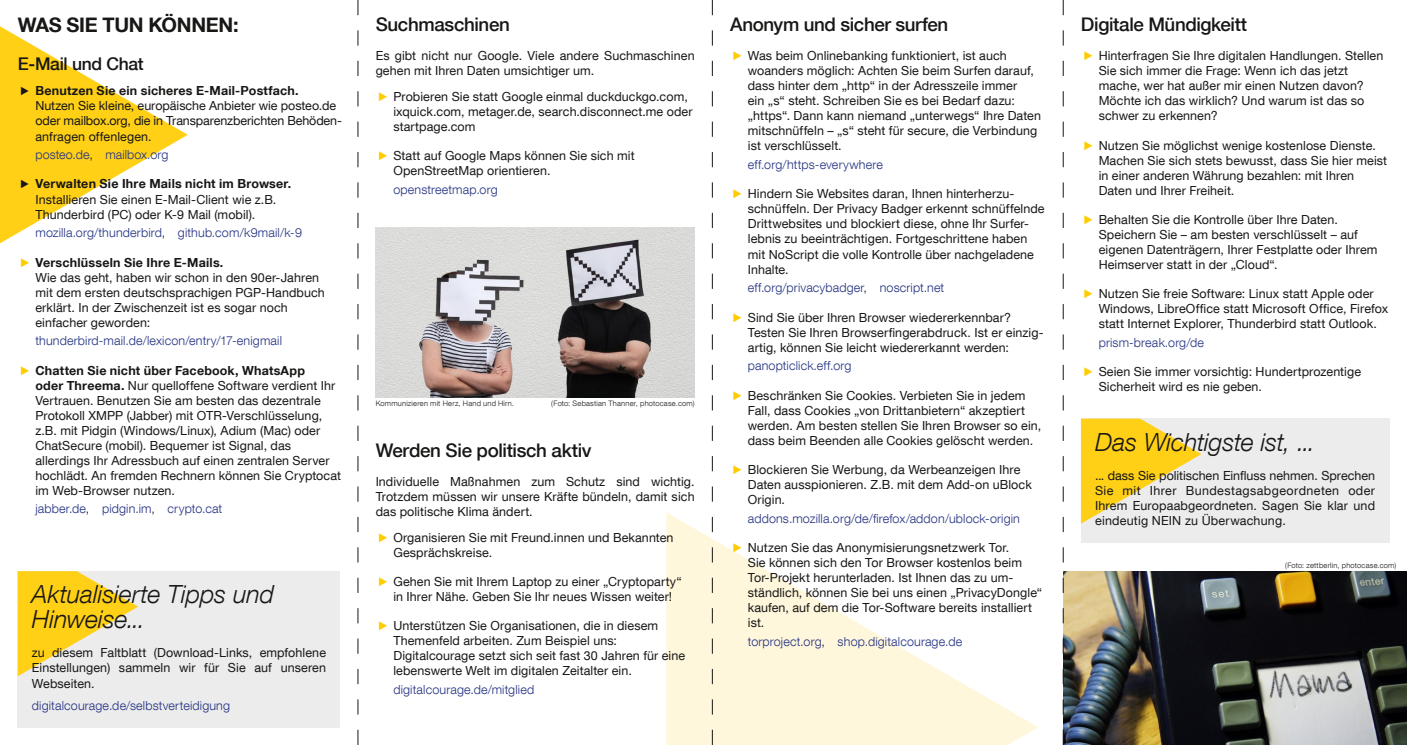
<style>
.page{position:relative;width:1407px;height:745px;background:#fff}
.page>*{position:absolute;margin:0;border:0;box-sizing:border-box;transform-origin:0 0}
.t1{font:italic 300 25px/25px "Helvetica Neue LT Com";letter-spacing:-.005em;color:#181716}
.t2{font:700 20px "Helvetica Neue LT Com";letter-spacing:-.015em;color:#181716}
.t3{font:500 18.75px "Helvetica Neue LT Com";letter-spacing:-.02em;color:#181716}
.t4{font:500 17.5px "Helvetica Neue LT Com";letter-spacing:-.02em;color:#181716}
.t5{font:12.5px/15px "Helvetica Neue LT Com";letter-spacing:.005em;color:#181716}
.t6{font:300 12.5px "Helvetica Neue LT Com";letter-spacing:.01em;color:#243282}
.t7{font:300 7.5px "Helvetica Neue LT Com";letter-spacing:.03em;color:#181716}
.s1{font-family:"Arial Narrow";font-size:11.88px}
.s2{font-weight:700}
.s3{color:#181716}
.s4{font-family:"Arial Narrow";color:#fc0}
</style>
<div class="page">
<svg style="left:666px;top:512px;width:372px;height:232px;fill:#fff7dc"></svg>
<svg style="left:0;top:26px;width:188px;height:217px"></svg>
<img style="left:376px;top:227px;width:318px;height:170px">
<img style="left:1064px;top:571px;width:343px;height:173px">
<div style="left:18px;top:570px;width:322px;height:156px;background:#ececec"></div>
<svg style="left:18px;top:570px;width:120px;height:105px"></svg>
<div style="left:1081px;top:418px;width:308px;height:124px;background:#ececec"></div>
<svg style="left:1081px;top:418px;width:120px;height:105px"></svg>
<svg style="left:358px;top:0;width:1px;height:744px"></svg>
<svg style="left:712px;top:0;width:1px;height:744px"></svg>
<svg style="left:1063px;top:0;width:1px;height:744px"></svg>
<h2 class="t2" style="left:18px;top:12px;width:222px">WAS SIE TUN KÖNNEN:</h2>
<h3 class="t4" style="left:18px;top:53px;width:127px">E-Mail und Chat</h3>
<p class="t5" style="left:35px;top:83px;width:308px;text-indent:-14px"><span class="s1">►</span> <span class="s2">Benutzen Sie ein sicheres E-Mail-Postfach.<br></span>Nutzen Sie kleine, europäische Anbieter wie posteo.de oder mailbox.org, die in Transparenzberichten Behöden&shy;anfragen offenlegen.</p>
<p class="t6" style="left:35px;top:147px;width:134px">posteo.de<span class="s3">,</span> mailbox.org</p>
<p class="t5" style="left:35px;top:176px;width:257px;text-indent:-14px"><span class="s1">►</span> <span class="s2">Verwalten Sie Ihre Mails nicht im Browser.<br></span>Installieren Sie einen E-Mail-Client wie z.B.<br>Thunderbird (PC) oder K-9 Mail (mobil).</p>
<p class="t6" style="left:35px;top:225px;width:268px">mozilla.org/thunderbird<span class="s3">,</span> github.com/k9mail/k-9</p>
<p class="t5" style="left:35px;top:254px;width:291px;text-indent:-14px"><span class="s4">►</span> <span class="s2">Verschlüsseln Sie Ihre E-Mails.<br></span>Wie das geht, haben wir schon in den 90er-Jahren mit dem ersten deutschsprachigen PGP-Handbuch erklärt. In der Zwischenzeit ist es sogar noch einfacher geworden:</p>
<p class="t6" style="left:35px;top:333px;width:248px">thunderbird-mail.de/lexicon/entry/17-enigmail</p>
<p class="t5" style="left:35px;top:362px;width:307px;text-indent:-14px"><span class="s4">►</span> <span class="s2">Chatten Sie nicht über Facebook, WhatsApp<br>oder Threema.</span> Nur quelloffene Software verdient Ihr Vertrauen. Benutzen Sie am besten das dezentrale Protokoll XMPP (Jabber) mit OTR-Verschlüsselung, z.B. mit Pidgin (Windows/Linux), Adium (Mac) oder ChatSecure (mobil). Bequemer ist Signal, das allerdings Ihr Adressbuch auf einen zentralen Server hochlädt. An fremden Rechnern können Sie Cryptocat im Web-Browser nutzen.</p>
<p class="t6" style="left:35px;top:501px;width:188px">jabber.de<span class="s3">,</span> pidgin.im<span class="s3">,</span> crypto.cat</p>
<h1 class="t1" style="left:32px;top:581px;width:244px">Aktualisierte Tipps und<br>Hinweise...</h1>
<p class="t5" style="left:32px;top:644px;width:296px;text-align:justify">zu diesem Faltblatt (Download-Links, empfohlene Einstellungen) sammeln wir für Sie auf unseren Webseiten.</p>
<p class="t6" style="left:32px;top:697px;width:200px">digitalcourage.de/selbstverteidigung</p>
<h3 class="t3" style="left:376px;top:13px;width:136px">Suchmaschinen</h3>
<p class="t5" style="left:376px;top:48px;width:320px">Es gibt nicht nur Google. Viele andere Suchmaschinen gehen mit Ihren Daten umsichtiger um.</p>
<p class="t5" style="left:393px;top:89px;width:301px;text-indent:-14px"><span class="s4">►</span> Probieren Sie statt Google einmal duckduckgo.com, ixquick.com, metager.de, search.disconnect.me oder startpage.com</p>
<p class="t5" style="left:393px;top:148px;width:243px;text-indent:-14px"><span class="s4">►</span> Statt auf Google Maps können Sie sich mit<br>OpenStreetMap orientieren.</p>
<p class="t6" style="left:393px;top:182px;width:106px">openstreetmap.org</p>
<p class="t7" style="left:376px;top:398px;width:140px">Kommunizieren mit Herz, Hand und Hirn.</p>
<p class="t7" style="left:551px;top:398px;width:145px">(Foto: Sebastian Thanner, photocase.com)</p>
<h3 class="t3" style="left:376px;top:438px;width:217px">Werden Sie politisch aktiv</h3>
<p class="t5" style="left:376px;top:473px;width:320px;text-align:justify">Individuelle Maßnahmen zum Schutz sind wichtig.<br>Trotzdem müssen wir unsere Kräfte bündeln, damit sich das politische Klima ändert.</p>
<p class="t5" style="left:393px;top:529px;width:282px;text-indent:-14px"><span class="s4">►</span> Organisieren Sie mit Freund.innen und Bekannten<br>Gesprächskreise.</p>
<p class="t5" style="left:379px;top:573px;width:304px;text-align:center"><span class="s4">►</span> Gehen Sie mit Ihrem Laptop zu einer „Cryptoparty“ in Ihrer Nähe. Geben Sie Ihr neues Wissen weiter!</p>
<p class="t5" style="left:393px;top:617px;width:293px;text-indent:-14px"><span class="s4">►</span> Unterstützen Sie Organisationen, die in diesem Themenfeld arbeiten. Zum Beispiel uns:<br>Digitalcourage setzt sich seit fast 30 Jahren für eine lebenswerte Welt im digitalen Zeitalter ein.</p>
<p class="t6" style="left:393px;top:681px;width:142px">digitalcourage.de/mitglied</p>
<h3 class="t3" style="left:730px;top:13px;width:220px">Anonym und sicher surfen</h3>
<p class="t5" style="left:748px;top:48px;width:295px;text-indent:-14px"><span class="s4">►</span> Was beim Onlinebanking funktioniert, ist auch woanders möglich: Achten Sie beim Surfen darauf, dass hinter dem „http“ in der Adresszeile immer<br>ein „s“ steht. Schreiben Sie es bei Bedarf dazu: „https“. Dann kann niemand „unterwegs“ Ihre Daten mitschnüffeln – „s“ steht für secure, die Verbindung ist verschlüsselt.</p>
<p class="t6" style="left:748px;top:157px;width:137px">eff.org/https-everywhere</p>
<p class="t5" style="left:748px;top:186px;width:298px;text-indent:-14px"><span class="s4">►</span> Hindern Sie Websites daran, Ihnen hinterherzu&shy;schnüffeln. Der Privacy Badger erkennt schnüffelnde Drittwebsites und blockiert diese, ohne Ihr Surfer&shy;lebnis zu beeinträchtigen. Fortgeschrittene haben mit NoScript die volle Kontrolle über nachgeladene Inhalte.</p>
<p class="t6" style="left:748px;top:280px;width:198px">eff.org/privacybadger<span class="s3">,</span> noscript.net</p>
<p class="t5" style="left:748px;top:309px;width:297px;text-indent:-14px"><span class="s4">►</span> Sind Sie über Ihren Browser wiedererkennbar?<br>Testen Sie Ihren Browserfingerabdruck. Ist er einzig&shy;artig, können Sie leicht wiedererkannt werden:</p>
<p class="t6" style="left:748px;top:358px;width:105px">panopticlick.eff.org</p>
<p class="t5" style="left:748px;top:387px;width:295px;text-indent:-14px"><span class="s4">►</span> Beschränken Sie Cookies. Verbieten Sie in jedem Fall, dass Cookies „von Drittanbietern“ akzeptiert werden. Am besten stellen Sie Ihren Browser so ein, dass beim Beenden alle Cookies gelöscht werden.</p>
<p class="t5" style="left:748px;top:461px;width:285px;text-indent:-14px"><span class="s4">►</span> Blockieren Sie Werbung, da Werbeanzeigen Ihre<br>Daten ausspionieren. Z.B. mit dem Add-on uBlock<br>Origin.</p>
<p class="t6" style="left:748px;top:510px;width:274px">addons.mozilla.org/de/firefox/addon/ublock-origin</p>
<p class="t5" style="left:748px;top:539px;width:296px;text-indent:-14px"><span class="s4">►</span> Nutzen Sie das Anonymisierungsnetzwerk Tor.<br>Sie können sich den Tor Browser kostenlos beim Tor-Projekt herunterladen. Ist Ihnen das zu um&shy;ständlich, können Sie bei uns einen „PrivacyDongle“ kaufen, auf dem die Tor-Software bereits installiert ist.</p>
<p class="t6" style="left:748px;top:633px;width:216px">torproject.org<span class="s3">,</span> shop.digitalcourage.de</p>
<h3 class="t3" style="left:1081px;top:13px;width:168px">Digitale Mündigkeitt</h3>
<p class="t5" style="left:1098px;top:48px;width:286px;text-indent:-14px"><span class="s4">►</span> Hinterfragen Sie Ihre digitalen Handlungen. Stellen Sie sich immer die Frage: Wenn ich das jetzt mache, wer hat außer mir einen Nutzen davon?<br>Möchte ich das wirklich? Und warum ist das so schwer zu erkennen?</p>
<p class="t5" style="left:1098px;top:137px;width:290px;text-indent:-14px"><span class="s4">►</span> Nutzen Sie möglichst wenige kostenlose Dienste.<br>Machen Sie sich stets bewusst, dass Sie hier meist in einer anderen Währung bezahlen: mit Ihren Daten und Ihrer Freiheit.</p>
<p class="t5" style="left:1098px;top:211px;width:280px;text-indent:-14px"><span class="s4">►</span> Behalten Sie die Kontrolle über Ihre Daten.<br>Speichern Sie – am besten verschlüsselt – auf eigenen Datenträgern, Ihrer Festplatte oder Ihrem Heimserver statt in der „Cloud“.</p>
<p class="t5" style="left:1098px;top:286px;width:291px;text-indent:-14px"><span class="s4">►</span> Nutzen Sie freie Software: Linux statt Apple oder<br>Windows, LibreOffice statt Microsoft Office, Firefox statt Internet Explorer, Thunderbird statt Outlook.</p>
<p class="t6" style="left:1098px;top:334px;width:107px">prism-break.org/de</p>
<p class="t5" style="left:1098px;top:363px;width:264px;text-indent:-14px"><span class="s4">►</span> Seien Sie immer vorsichtig: Hundertprozentige<br>Sicherheit wird es nie geben.</p>
<h1 class="t1" style="left:1095px;top:428px;width:222px">Das Wichtigste ist, ...</h1>
<p class="t5" style="left:1095px;top:467px;width:281px;text-align:justify">... dass Sie politischen Einfluss nehmen. Sprechen Sie mit Ihrer Bundestagsabgeordneten oder Ihrem Europaabgeordneten. Sagen Sie klar und eindeutig NEIN zu Überwachung.</p>
<p class="t7" style="left:1285px;top:560px;width:113px">(Foto: zettberlin, photocase.com)</p>
</div>
